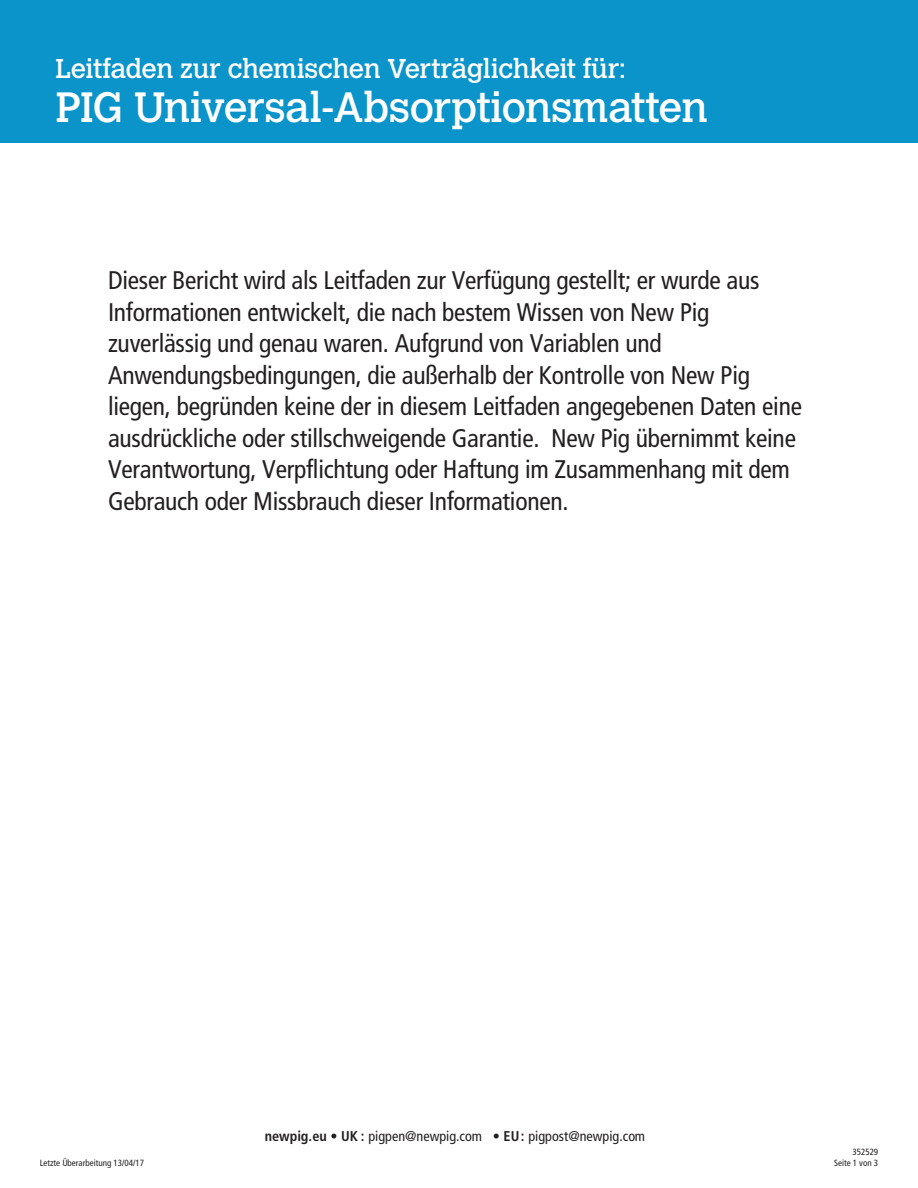
<style>
.page{position:relative;width:918px;height:1188px;background:#fff}
.page>*{position:absolute;margin:0;border:0;box-sizing:border-box;transform-origin:0 0}
.t1{font:42px "Calvert MT Std";letter-spacing:-.02em;color:#fff}
.t2{font:27px "Calvert MT Std";letter-spacing:-.02em;color:#fff}
.t3{font:condensed 25.5px/31.5px "Frutiger";letter-spacing:-.01em;color:#231f20}
.t4{font:condensed 14.25px "Frutiger";color:#231f20}
.t5{font:condensed 9px/10.8px "Frutiger";color:#231f20;text-align:right}
.s1{font-weight:700}
</style>
<div class="page">
<div style="left:0;top:0;width:918px;height:142px;background:#0a94ca"></div>
<p class="t2" style="left:55px;top:52px;width:572px">Leitfaden zur chemischen Verträglichkeit für:</p>
<h1 class="t1" style="left:55px;top:83px;width:654px">PIG Universal-Absorptionsmatten</h1>
<p class="t3" style="left:108px;top:265px;width:696px">Dieser Bericht wird als Leitfaden zur Verfügung gestellt; er wurde aus Informationen entwickelt, die nach bestem Wissen von New Pig zuverlässig und genau waren. Aufgrund von Variablen und Anwendungsbedingungen, die außerhalb der Kontrolle von New Pig liegen, begründen keine der in diesem Leitfaden angegebenen Daten eine ausdrückliche oder stillschweigende Garantie. New Pig übernimmt keine Verantwortung, Verpflichtung oder Haftung im Zusammenhang mit dem Gebrauch oder Missbrauch dieser Informationen.</p>
<p class="t5" style="left:40px;top:1158px;width:106px">Letzte Überarbeitung 13/04/17</p>
<p class="t4" style="left:265px;top:1127px;width:382px"><span class="s1">newpig.eu • UK :</span> pigpen@newpig.com <span class="s1">• EU:</span> pigpost@newpig.com</p>
<p class="t5" style="left:834px;top:1147px;width:46px">352529<br>Seite 1 von 3</p>
</div>
